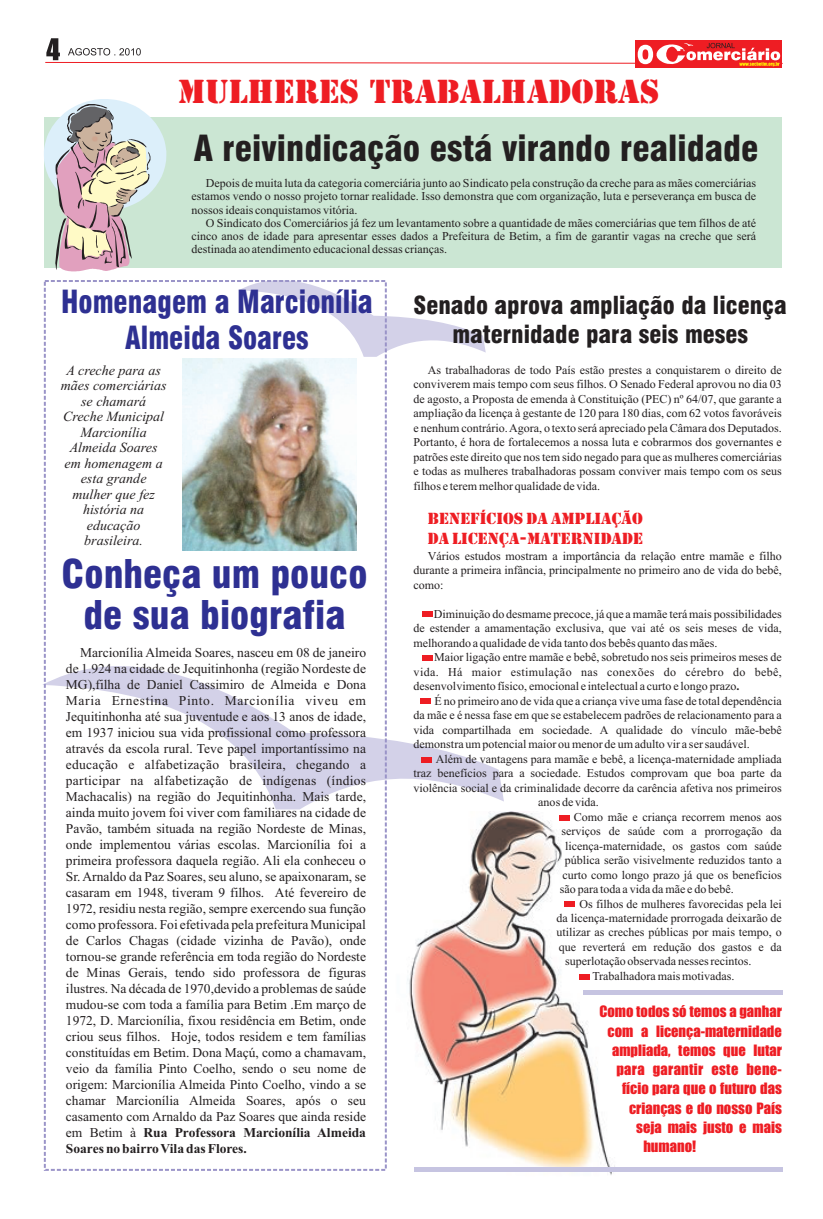
<style>
.page{position:relative;width:823px;height:1219px;background:#fff}
.page>*{position:absolute;margin:0;border:0;box-sizing:border-box;transform-origin:0 0}
.t1{font:900 condensed 38.5px/40.4px "Swiss 721 BT";color:#2e3092;text-align:center}
.t2{font:900 condensed 35.1px "Swiss 721 BT";color:#231f20}
.t3{font:900 condensed 31.1px/35.6px "Swiss 721 BT";color:#2e3092;text-align:center;scale:.92 1}
.t4{font:31.1px "Cargo Regular SWFTE";color:#ee1d23}
.t5{font:900 condensed 24.2px/28.9px "Swiss 721 BT";color:#231f20;text-align:center}
.t6{font:15px/20.5px "Cargo Regular SWFTE";color:#ee1d23}
.t7{font:14.5px "Impact";color:#ee1d23}
.t8{font:14.5px "Impact";letter-spacing:.02em;color:#ee1d23}
.t9{font:italic 14px/15.5px "Times New Roman";color:#231f20;text-align:center}
.t10{font:13.5px/16px "Times New Roman";color:#231f20;text-align:justify}
.t11{font:12px/14.5px "Times New Roman";color:#231f20;text-align:justify}
.s1{font-weight:700}
.s2{font-family:"Futura";font-weight:800;font-stretch:condensed}
</style>
<div class="page">
<img style="left:386px;top:811px;width:307px;height:364px">
<div style="left:635px;top:40px;width:146px;height:28px;background:#ee1d23"></div>
<svg style="left:45px;top:38px;width:738px;height:28px"></svg>
<svg style="left:43px;top:651px;width:460px;height:158px"></svg>
<svg style="left:239px;top:282px;width:246px;height:75px"></svg>
<div style="left:44px;top:117px;width:736px;height:151px;background:#cbe6d3"></div>
<svg style="left:44px;top:99px;width:122px;height:172px"></svg>
<img style="left:183px;top:358px;width:173px;height:193px">
<div style="left:44px;top:280px;width:342px;height:891px;border:2px dashed #9a94c8"></div>
<div style="left:422px;top:612px;width:10px;height:5px;background:#ee1d23"></div>
<div style="left:422px;top:655px;width:10px;height:5px;background:#ee1d23"></div>
<div style="left:421px;top:758px;width:11px;height:5px;background:#ee1d23"></div>
<div style="left:420px;top:699px;width:10px;height:5px;background:#ee1d23"></div>
<div style="left:558px;top:815px;width:10px;height:5px;background:#ee1d23"></div>
<div style="left:564px;top:901px;width:10px;height:5px;background:#ee1d23"></div>
<div style="left:579px;top:974px;width:10px;height:5px;background:#ee1d23"></div>
<hr style="left:583px;top:991px;width:199px;height:4px;background:#c6c4e1">
<hr style="left:414px;top:1167px;width:368px;height:4px;background:#c6c4e1">
<h3 class="t4" style="left:178px;top:72px;width:483px">MULHERES TRABALHADORAS</h3>
<h2 class="t2" style="left:194px;top:134px;width:565px">A reivindicação está virando realidade</h2>
<p class="t11" style="left:191px;top:177px;width:566px;line-height:13.3px;text-indent:14px">Depois de muita luta da categoria comerciária junto ao Sindicato pela construção da creche para as mães comerciárias estamos vendo o nosso projeto tornar realidade. Isso demonstra que com organização, luta e perseverança em busca de nossos ideais conquistamos vitória.</p>
<p class="t11" style="left:191px;top:217px;width:566px;line-height:13.3px;text-indent:14px">O Sindicato dos Comerciários já fez um levantamento sobre a quantidade de mães comerciárias que tem filhos de até cinco anos de idade para apresentar esses dados a Prefeitura de Betim, a fim de garantir vagas na creche que será destinada ao atendimento educacional dessas crianças.</p>
<h3 class="t3" style="left:61px;top:288px;width:340px">Homenagem a Marcionília<br>Almeida Soares</h3>
<p class="t9" style="left:61px;top:363px;width:107px">A creche para as mães comerciárias se chamará<br>Creche Municipal<br>Marcionília<br>Almeida Soares em homenagem a esta grande mulher que fez história na educação brasileira.</p>
<h1 class="t1" style="left:61px;top:558px;width:307px">Conheça um pouco de sua biografia</h1>
<p class="t10" style="left:66px;top:645px;width:301px;text-indent:14px">Marcionília Almeida Soares, nasceu em 08 de janeiro de 1.924 na cidade de Jequitinhonha (região Nordeste de MG),filha de Daniel Cassimiro de Almeida e Dona Maria Ernestina Pinto. Marcionília viveu em Jequitinhonha até sua juventude e aos 13 anos de idade, em 1937 iniciou sua vida profissional como professora através da escola rural. Teve papel importantíssimo na educação e alfabetização brasileira, chegando a participar na alfabetização de indígenas (índios Machacalis) na região do Jequitinhonha. Mais tarde, ainda muito jovem foi viver com familiares na cidade de Pavão, também situada na região Nordeste de Minas, onde implementou várias escolas. Marcionília foi a primeira professora daquela região. Ali ela conheceu o Sr. Arnaldo da Paz Soares, seu aluno, se apaixonaram, se casaram em 1948, tiveram 9 filhos. Até fevereiro de 1972, residiu nesta região, sempre exercendo sua função como professora. Foi efetivada pela prefeitura Municipal de Carlos Chagas (cidade vizinha de Pavão), onde tornou-se grande referência em toda região do Nordeste de Minas Gerais, tendo sido professora de figuras ilustres. Na década de 1970,devido a problemas de saúde mudou-se com toda a família para Betim .Em março de 1972, D. Marcionília, fixou residência em Betim, onde criou seus filhos. Hoje, todos residem e tem famílias constituídas em Betim. Dona Maçú, como a chamavam, veio da família Pinto Coelho, sendo o seu nome de origem: Marcionília Almeida Pinto Coelho, vindo a se chamar Marcionília Almeida Soares, após o seu casamento com Arnaldo da Paz Soares que ainda reside em Betim à <span class="s1">Rua Professora Marcionília Almeida Soares no bairro Vila das Flores.</span></p>
<h3 class="t5" style="left:413px;top:293px;width:374px">Senado aprova ampliação da licença maternidade para seis meses</h3>
<p class="t11" style="left:413px;top:364px;width:369px;text-indent:14px">As trabalhadoras de todo País estão prestes a conquistarem o direito de conviverem mais tempo com seus filhos. O Senado Federal aprovou no dia 03 de agosto, a Proposta de emenda à Constituição (PEC) nº 64/07, que garante a ampliação da licença à gestante de 120 para 180 dias, com 62 votos favoráveis e nenhum contrário. Agora, o texto será apreciado pela Câmara dos Deputados.<br>Portanto, é hora de fortalecemos a nossa luta e cobrarmos dos governantes e patrões este direito que nos tem sido negado para que as mulheres comerciárias e todas as mulheres trabalhadoras possam conviver mais tempo com os seus filhos e terem melhor qualidade de vida.</p>
<p class="t6" style="left:427px;top:508px;width:216px">BENEFÍCIOS DA AMPLIAÇÃO<br>DA LICENÇA-MATERNIDADE</p>
<p class="t11" style="left:413px;top:550px;width:369px;text-indent:14px">Vários estudos mostram a importância da relação entre mamãe e filho durante a primeira infância, principalmente no primeiro ano de vida do bebê, como:</p>
<p class="t11" style="left:413px;top:608px;width:369px;text-indent:14px">- Diminuição do desmame precoce, já que a mamãe terá mais possibilidades de estender a amamentação exclusiva, que vai até os seis meses de vida, melhorando a qualidade de vida tanto dos bebês quanto das mães.</p>
<p class="t11" style="left:413px;top:651px;width:369px;text-indent:14px">- Maior ligação entre mamãe e bebê, sobretudo nos seis primeiros meses de vida. Há maior estimulação nas conexões do cérebro do bebê, desenvolvimento físico, emocional e intelectual a curto e longo prazo<span class="s1">.</span></p>
<p class="t11" style="left:413px;top:695px;width:369px;text-indent:14px"><span class="s2">-</span> É no primeiro ano de vida que a criança vive uma fase de total dependência da mãe e é nessa fase em que se estabelecem padrões de relacionamento para a vida compartilhada em sociedade. A qualidade do vínculo mãe-bebê demonstra um potencial maior ou menor de um adulto vir a ser saudável.</p>
<p class="t11" style="left:427px;top:752px;width:355px"><span class="s2">-</span> Além de vantagens para mamãe e bebê, a licença-maternidade ampliada</p>
<p class="t11" style="left:413px;top:767px;width:369px">traz benefícios para a sociedade. Estudos comprovam que boa parte da</p>
<p class="t11" style="left:413px;top:781px;width:369px">violência social e da criminalidade decorre da carência afetiva nos primeiros</p>
<p class="t11" style="left:538px;top:796px;width:62px">anos de vida.</p>
<p class="t11" style="left:563px;top:810px;width:219px"><span class="s2">-</span> Como mãe e criança recorrem menos aos</p>
<p class="t11" style="left:561px;top:825px;width:222px">serviços de saúde com a prorrogação da</p>
<p class="t11" style="left:564px;top:839px;width:218px">licença-maternidade, os gastos com saúde</p>
<p class="t11" style="left:564px;top:854px;width:218px">pública serão visivelmente reduzidos tanto a</p>
<p class="t11" style="left:562px;top:868px;width:221px">curto como longo prazo já que os benefícios</p>
<p class="t11" style="left:559px;top:883px;width:175px">são para toda a vida da mãe e do bebê.</p>
<p class="t11" style="left:571px;top:897px;width:212px"><span class="s2">-</span> Os filhos de mulheres favorecidas pela lei</p>
<p class="t11" style="left:556px;top:912px;width:227px">da licença-maternidade prorrogada deixarão de</p>
<p class="t11" style="left:556px;top:926px;width:227px">utilizar as creches públicas por mais tempo, o</p>
<p class="t11" style="left:558px;top:941px;width:224px">que reverterá em redução dos gastos e da</p>
<p class="t11" style="left:564px;top:955px;width:188px">superlotação observada nesses recintos.</p>
<p class="t11" style="left:585px;top:970px;width:150px"><span class="s2">-</span> Trabalhadora mais motivadas.</p>
<p class="t7" style="left:599px;top:1006px;width:184px">Como todos só temos a ganhar</p>
<p class="t7" style="left:607px;top:1025px;width:176px">com a licença-maternidade</p>
<p class="t7" style="left:611px;top:1044px;width:171px">ampliada, temos que lutar</p>
<p class="t8" style="left:616px;top:1064px;width:167px">para garantir este bene-</p>
<p class="t7" style="left:621px;top:1083px;width:161px">fício para que o futuro das</p>
<p class="t7" style="left:628px;top:1102px;width:154px">crianças e do nosso País</p>
<p class="t7" style="left:636px;top:1121px;width:147px">seja mais justo e mais</p>
<p class="t7" style="left:643px;top:1141px;width:54px">humano!</p>
</div>
